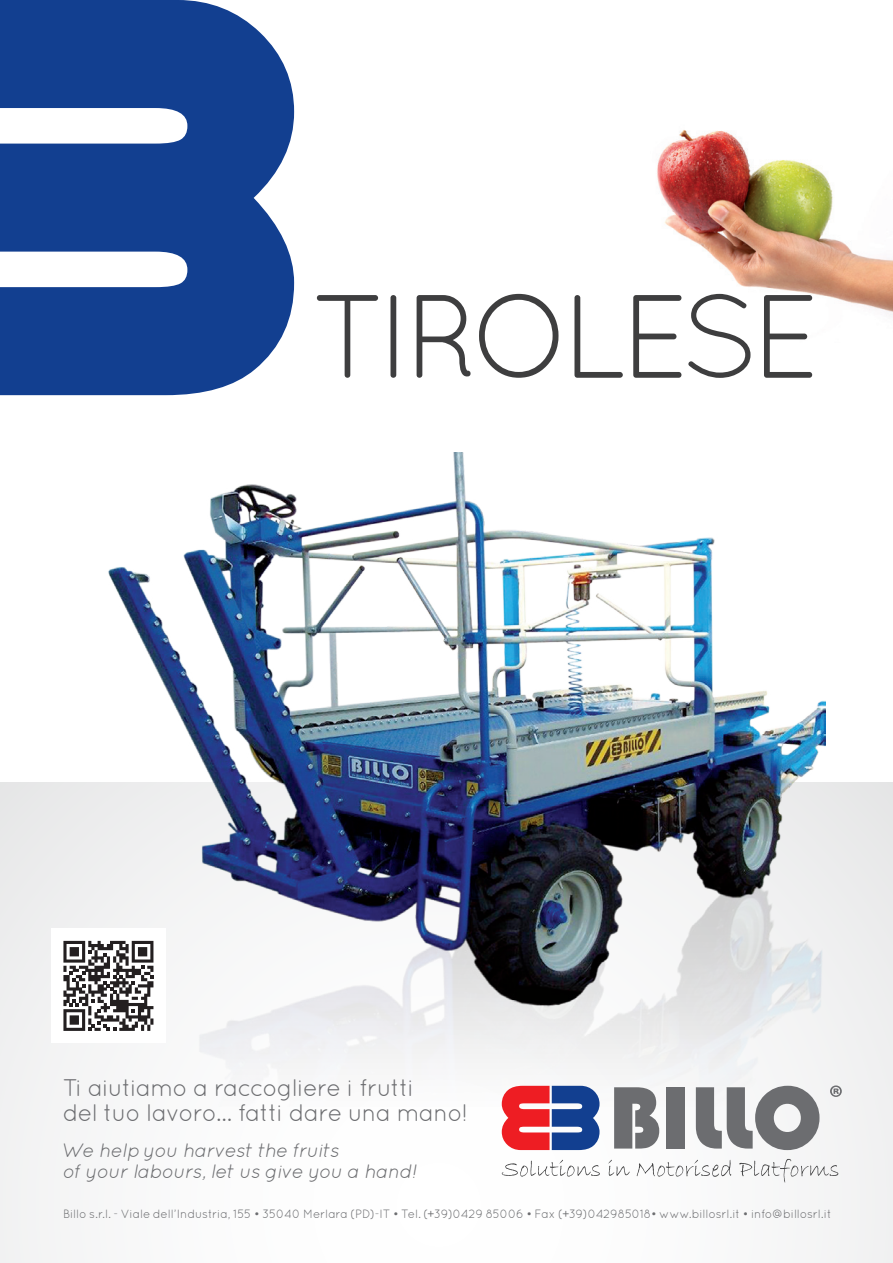
<style>
.page{position:relative;width:893px;height:1263px;background:#fff}
.page>*{position:absolute;margin:0;border:0;box-sizing:border-box;transform-origin:0 0}
.t1{font:118.2px "Quicksand";letter-spacing:-.075em;color:#3e3e3f}
.t2{font:24px/25.5px "Quicksand";letter-spacing:-.035em;color:#6c6d70}
.t3{font:italic 19.5px/21px "Quicksand";letter-spacing:-.03em;color:#6c6d70}
.t4{font:12px "Quicksand";letter-spacing:-.02em;color:#6c6d70}
</style>
<div class="page">
<div style="left:0;top:783px;width:893px;height:480px;background:linear-gradient(to bottom,#e7e7e8,#fcfcfc)"></div>
<svg style="left:0;top:0;width:294px;height:395px;fill:#123f90"></svg>
<img style="left:657px;top:130px;width:236px;height:185px">
<div style="left:51px;top:928px;width:115px;height:115px;background:#fff"></div>
<svg style="left:63px;top:941px;width:33px;height:90px"></svg>
<img style="left:96px;top:453px;width:730px;height:654px">
<svg style="left:614px;top:1087px;width:45px;height:61px"></svg>
<div style="left:667px;top:1087px;width:18px;height:61px;background:#6c6d70"></div>
<svg style="left:696px;top:1086px;width:123px;height:64px"></svg>
<svg style="left:502px;top:1086px;width:97px;height:64px"></svg>
<svg style="left:502px;top:1160px;width:98px;height:17px"></svg>
<svg style="left:608px;top:1160px;width:22px;height:16px"></svg>
<svg style="left:637px;top:1160px;width:94px;height:17px"></svg>
<svg style="left:739px;top:1159px;width:99px;height:23px"></svg>
<svg style="left:830px;top:1085px;width:12px;height:12px"></svg>
<h1 class="t1" style="left:311px;top:269px;width:512px">TIROLESE</h1>
<h2 class="t2" style="left:63px;top:1074px;width:407px">Ti aiutiamo a raccogliere i frutti<br>del tuo lavoro... fatti dare una mano!</h2>
<h3 class="t3" style="left:63px;top:1139px;width:355px">We help you harvest the fruits<br>of your labours, let us give you a hand!</h3>
<p class="t4" style="left:63px;top:1207px;width:770px">Billo s.r.l. - Viale dell’Industria, 155 • 35040 Merlara (PD)-IT • Tel. (+39)0429 85006 • Fax (+39)042985018• www.billosrl.it • info@billosrl.it</p>
</div>
